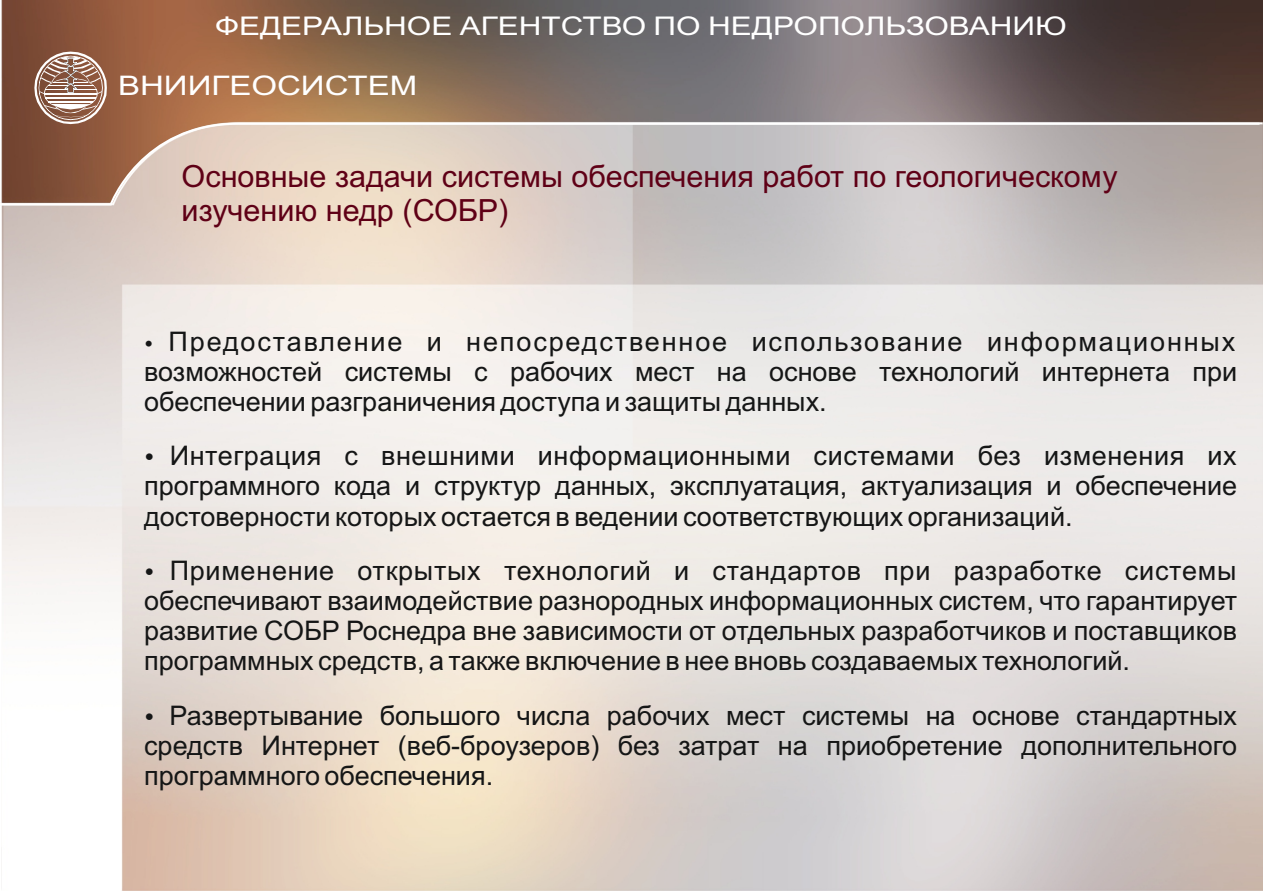
<style>
.page{position:relative;width:1263px;height:893px;background:#fff}
.page>*{position:absolute;margin:0;border:0;box-sizing:border-box;transform-origin:0 0}
.t1{font:30.6px/34.2px "Arial";color:#5f0016}
.t2{font:27px/30.2px "Arial";color:#151616;text-align:justify}
.t3{font:27px "Arial";color:#fff;scale:1.22 1}
.t4{font:25.8px "Arial";color:#fff;scale:1.22 1}
</style>
<div class="page">
<img style="left:1px;top:0;width:1262px;height:891px">
<svg style="left:1px;top:122px;width:1261px;height:85px;background:#c7b9b1"></svg>
<svg style="left:34px;top:52px;width:73px;height:72px"></svg>
<svg style="left:146px;top:340px;width:6px;height:6px"></svg>
<svg style="left:146px;top:454px;width:7px;height:6px"></svg>
<svg style="left:146px;top:568px;width:7px;height:7px"></svg>
<svg style="left:146px;top:713px;width:7px;height:7px"></svg>
<p class="t4" style="left:215px;top:17px;width:700px">ФЕДЕРАЛЬНОЕ АГЕНТСТВО ПО НЕДРОПОЛЬЗОВАНИЮ</p>
<p class="t3" style="left:118px;top:76px;width:247px">ВНИИГЕОСИСТЕМ</p>
<p class="t1" style="left:182px;top:162px;width:937px">Основные задачи системы обеспечения работ по геологическому изучению недр (СОБР)</p>
<p class="t2" style="left:144px;top:329px;width:1094px;text-indent:24px">Предоставление и непосредственное использование информационных возможностей системы с рабочих мест на основе технологий интернета при обеспечении разграничения доступа и защиты данных.</p>
<p class="t2" style="left:144px;top:443px;width:1094px;text-indent:26px">Интеграция с внешними информационными системами без изменения их программного кода и структур данных, эксплуатация, актуализация и обеспечение достоверности которых остается в ведении соответствующих организаций.</p>
<p class="t2" style="left:144px;top:558px;width:1094px;text-indent:26px">Применение открытых технологий и стандартов при разработке системы обеспечивают взаимодействие разнородных информационных систем, что гарантирует развитие СОБР Роснедра вне зависимости от отдельных разработчиков и поставщиков программных средств, а также включение в нее вновь создаваемых технологий.</p>
<p class="t2" style="left:144px;top:703px;width:1094px;text-indent:26px">Развертывание большого числа рабочих мест системы на основе стандартных средств Интернет (веб-броузеров) без затрат на приобретение дополнительного программного обеспечения.</p>
</div>
